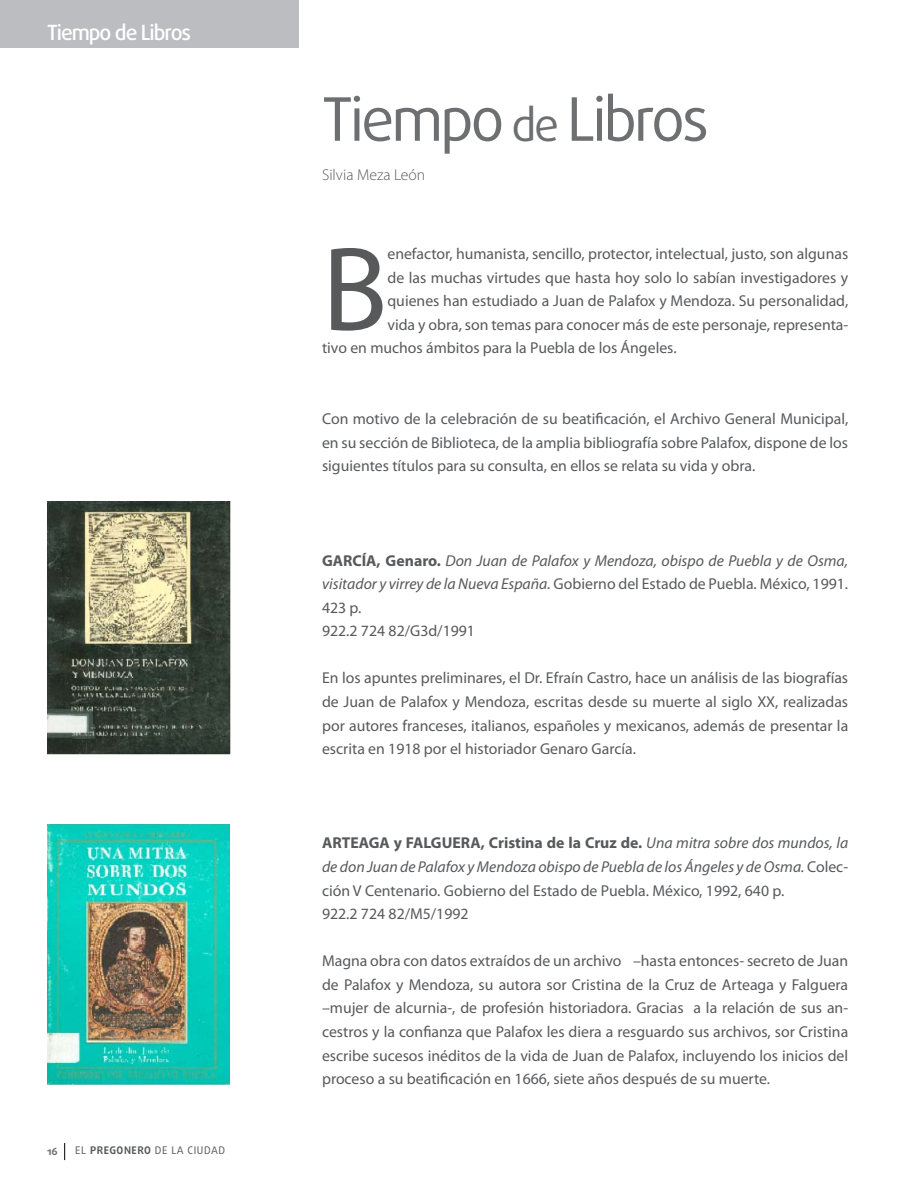
<style>
.page{position:relative;width:919px;height:1191px;background:#fff}
.page>*{position:absolute;margin:0;border:0;box-sizing:border-box;transform-origin:0 0}
.t1{font:120.6px "Myriad Pro";color:#58595b}
.t2{font:60px "Daxline Pro";letter-spacing:-.05em;color:#6d6f71}
.t3{font:500 21px "Daxline Pro";letter-spacing:-.05em;color:#fff}
.t4{font:15.75px/23.5px "Myriad Pro";color:#58595b;text-align:justify}
.t5{font:italic 15.75px/23.5px "Myriad Pro";color:#58595b}
.t6{font:300 15.75px "Myriad Pro";color:#58595b}
.t7{font:10.5px "Daxline Pro";letter-spacing:.05em;color:#58595b}
.t8{font:700 10.5px "Daxline Pro";color:#6d6f71}
.s1{font-weight:700}
.s2{font-size:45px}
.s3{font-weight:700;font-style:normal}
.s4{font-style:normal}
</style>
<div class="page">
<svg style="left:64px;top:1143px;width:1px;height:17px"></svg>
<div style="left:0;top:0;width:298px;height:47px;background:#bcbdc0"></div>
<img style="left:47px;top:501px;width:183px;height:253px">
<img style="left:47px;top:824px;width:183px;height:260px">
<h3 class="t3" style="left:47px;top:18px;width:146px">Tiempo de Libros</h3>
<p class="t8" style="left:47px;top:1144px;width:12px">16</p>
<p class="t7" style="left:75px;top:1143px;width:151px">EL <span class="s1">PREGONERO</span> DE LA CIUDAD</p>
<h2 class="t2" style="left:322px;top:79px;width:388px">Tiempo <span class="s2">de</span> Libros</h2>
<p class="t6" style="left:322px;top:166px;width:105px">Silvia Meza León</p>
<h1 class="t1" style="left:322px;top:215px;width:67px">B</h1>
<p class="t4" style="left:387px;top:242px;width:462px">enefactor, humanista, sencillo, protector, intelectual, justo, son algunas</p>
<p class="t4" style="left:387px;top:265px;width:462px">de las muchas virtudes que hasta hoy solo lo sabían investigadores y</p>
<p class="t4" style="left:387px;top:289px;width:462px">quienes han estudiado a Juan de Palafox y Mendoza. Su personalidad,</p>
<p class="t4" style="left:387px;top:312px;width:462px">vida y obra, son temas para conocer más de este personaje, representa-</p>
<p class="t4" style="left:322px;top:336px;width:356px">tivo en muchos ámbitos para la Puebla de los Ángeles.</p>
<p class="t4" style="left:322px;top:407px;width:527px">Con motivo de la celebración de su beatificación, el Archivo General Municipal, en su sección de Biblioteca, de la amplia bibliografía sobre Palafox, dispone de los siguientes títulos para su consulta, en ellos se relata su vida y obra.</p>
<p class="t5" style="left:322px;top:548px;width:527px"><span class="s3">GARCÍA, Genaro.</span> Don Juan de Palafox y Mendoza, obispo de Puebla y de Osma, visitador y virrey de la Nueva España. <span class="s4">Gobierno del Estado de Puebla. México, 1991.<br>423 p.<br>922.2 724 82/G3d/1991</span></p>
<p class="t4" style="left:322px;top:666px;width:527px">En los apuntes preliminares, el Dr. Efraín Castro, hace un análisis de las biografías de Juan de Palafox y Mendoza, escritas desde su muerte al siglo XX, realizadas por autores franceses, italianos, españoles y mexicanos, además de presentar la escrita en 1918 por el historiador Genaro García.</p>
<p class="t5" style="left:322px;top:831px;width:527px"><span class="s3">ARTEAGA y FALGUERA, Cristina de la Cruz de.</span> Una mitra sobre dos mundos, la de don Juan de Palafox y Mendoza obispo de Puebla de los Ángeles y de Osma. <span class="s4">Colec&shy;ción V Centenario. Gobierno del Estado de Puebla. México, 1992, 640 p.<br>922.2 724 82/M5/1992</span></p>
<p class="t4" style="left:322px;top:949px;width:527px">Magna obra con datos extraídos de un archivo –hasta entonces- secreto de Juan de Palafox y Mendoza, su autora sor Cristina de la Cruz de Arteaga y Falguera –mujer de alcurnia-, de profesión historiadora. Gracias a la relación de sus an&shy;cestros y la confianza que Palafox les diera a resguardo sus archivos, sor Cristina escribe sucesos inéditos de la vida de Juan de Palafox, incluyendo los inicios del proceso a su beatificación en 1666, siete años después de su muerte.</p>
</div>
